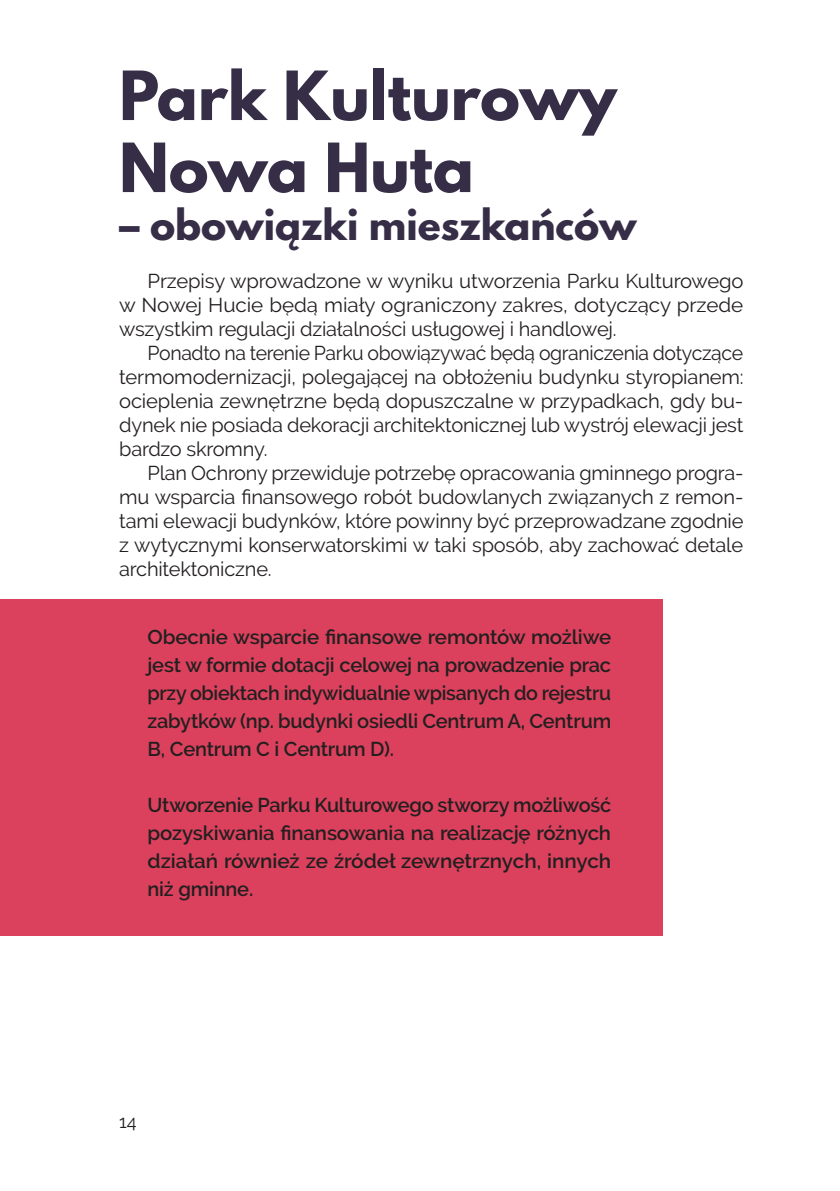
<style>
.page{position:relative;width:840px;height:1191px;background:#fff}
.page>*{position:absolute;margin:0;border:0;box-sizing:border-box;transform-origin:0 0}
._1a_Tytuł{font:700 60px/72px "League Spartan";color:#362e47}
._1a_Tytuł_male{font:700 38px "League Spartan";color:#362e47}
._00_Akapit_zwykły{font:20px/24px "Raleway";letter-spacing:-.01em;color:#231f20;text-align:justify}
._00_Tekst_w_ramce{font:600 20px/28px "Raleway";letter-spacing:-.01em;color:#231f20;text-align:justify}
.t1{font:18px "Raleway";color:#231f20}
</style>
<div class="page">
<div style="left:0;top:599px;width:662px;height:337px;background:#db415d"></div>
<p class="_1a_Tytuł" style="left:119px;top:59px;width:499px">Park Kulturowy<br>Nowa Huta</p>
<p class="_1a_Tytuł_male" style="left:119px;top:195px;width:518px">– obowiązki mieszkańców</p>
<p class="_00_Akapit_zwykły" style="left:119px;top:269px;width:625px;text-indent:28px">Przepisy wprowadzone w wyniku utworzenia Parku Kulturowego w Nowej Hucie będą miały ograniczony zakres, dotyczący przede wszystkim regulacji działalności usługowej i handlowej.</p>
<p class="_00_Akapit_zwykły" style="left:119px;top:341px;width:625px;text-indent:28px">Ponadto na terenie Parku obowiązywać będą ograniczenia dotyczące termomodernizacji, polegającej na obłożeniu budynku styropianem: ocieplenia zewnętrzne będą dopuszczalne w przypadkach, gdy bu&shy;dynek nie posiada dekoracji architektonicznej lub wystrój elewacji jest bardzo skromny.</p>
<p class="_00_Akapit_zwykły" style="left:119px;top:461px;width:625px;text-indent:28px">Plan Ochrony przewiduje potrzebę opracowania gminnego progra&shy;mu wsparcia finansowego robót budowlanych związanych z remon&shy;tami elewacji budynków, które powinny być przeprowadzane zgodnie z wytycznymi konserwatorskimi w taki sposób, aby zachować detale architektoniczne.</p>
<p class="_00_Tekst_w_ramce" style="left:147px;top:623px;width:465px">Obecnie wsparcie finansowe remontów możliwe jest w formie dotacji celowej na prowadzenie prac przy obiektach indywidualnie wpisanych do rejestru zabytków (np. budynki osiedli Centrum A, Centrum B, Centrum C i Centrum D).</p>
<p class="_00_Tekst_w_ramce" style="left:147px;top:791px;width:465px">Utworzenie Parku Kulturowego stworzy możliwość pozyskiwania finansowania na realizację różnych działań również ze źródeł zewnętrznych, innych niż gminne.</p>
<p class="t1" style="left:119px;top:1111px;width:19px">14</p>
</div>
